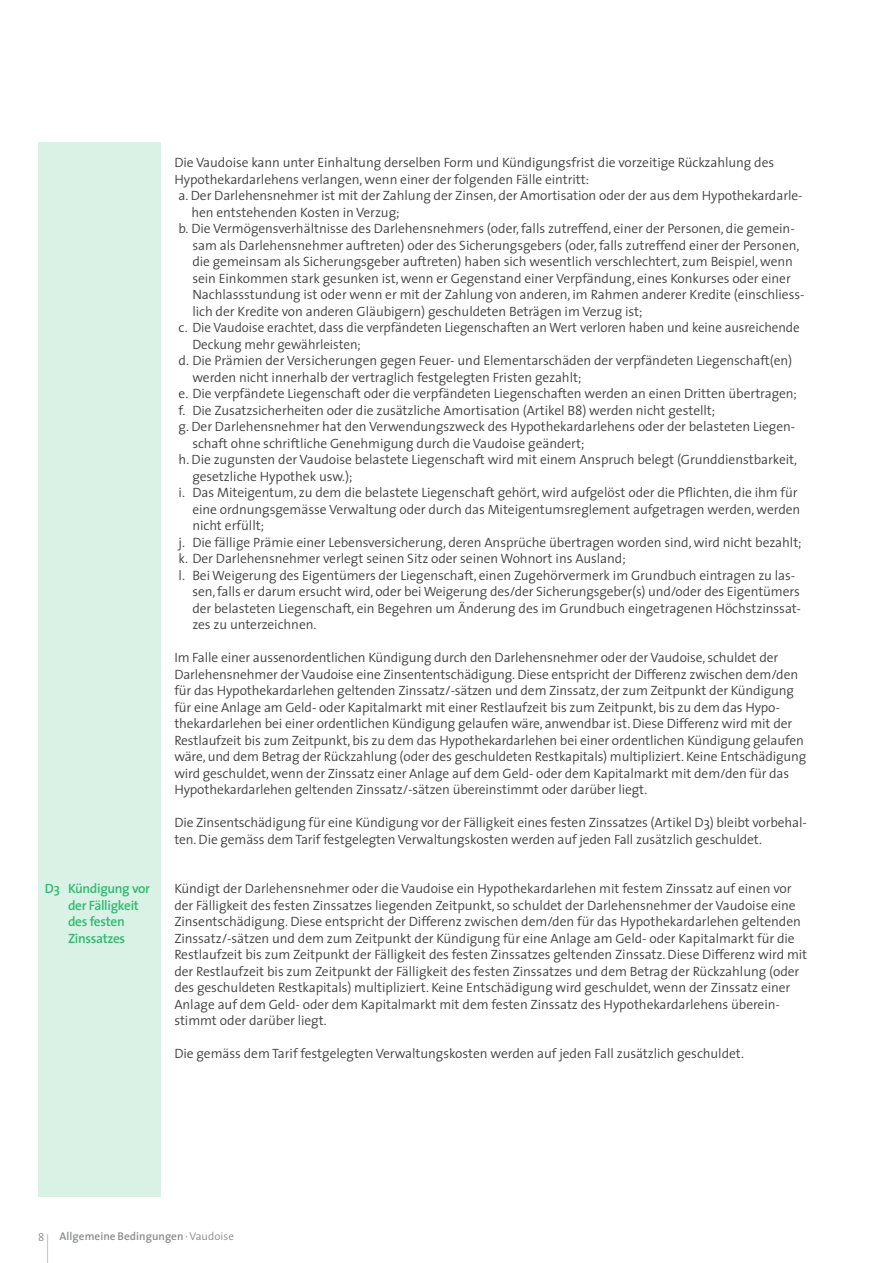
<style>
.page{position:relative;width:893px;height:1263px;background:#fff}
.page>*{position:absolute;margin:0;border:0;box-sizing:border-box;transform-origin:0 0}
.t1{font:300 41.25px "The Sans";color:#8a8c8e;scale:.2 1}
.t2{font:300 13.5px/16.5px "The Sans";letter-spacing:-.005em;color:#414042}
.t3{font:600 13.5px/16.5px "The Sans";letter-spacing:-.025em;color:#33b873}
.t4{font:600 11.25px "The Sans";letter-spacing:.005em;color:#8a8c8e}
.t5{font:300 11.25px "The Sans";color:#8a8c8e}
.s1{font-weight:300}
</style>
<div class="page">
<div style="left:38px;top:142px;width:123px;height:1055px;background:#d9f2e5"></div>
<p class="t3" style="left:68px;top:880px;width:83px;text-indent:-23px">D3 Kündigung vor der Fälligkeit des festen<br>Zinssatzes</p>
<p class="t2" style="left:174px;top:154px;width:601px">Die Vaudoise kann unter Einhaltung derselben Form und Kündigungsfrist die vorzeitige Rückzahlung des</p>
<p class="t2" style="left:174px;top:170px;width:416px">Hypothekardarlehens verlangen, wenn einer der folgenden Fälle eintritt:</p>
<p class="t2" style="left:179px;top:187px;width:625px">a. Der Darlehensnehmer ist mit der Zahlung der Zinsen, der Amortisation oder der aus dem Hypothekardarle-</p>
<p class="t2" style="left:191px;top:203px;width:209px">hen entstehenden Kosten in Verzug;</p>
<p class="t2" style="left:179px;top:220px;width:618px">b. Die Vermögensverhältnisse des Darlehensnehmers (oder, falls zutreffend, einer der Personen, die gemein-</p>
<p class="t2" style="left:192px;top:236px;width:609px">sam als Darlehensnehmer auftreten) oder des Sicherungsgebers (oder, falls zutreffend einer der Personen,</p>
<p class="t2" style="left:192px;top:253px;width:602px">die gemeinsam als Sicherungsgeber auftreten) haben sich wesentlich verschlechtert, zum Beispiel, wenn</p>
<p class="t2" style="left:192px;top:269px;width:600px">sein Einkommen stark gesunken ist, wenn er Gegenstand einer Verpfändung, eines Konkurses oder einer</p>
<p class="t2" style="left:192px;top:286px;width:614px">Nachlassstundung ist oder wenn er mit der Zahlung von anderen, im Rahmen anderer Kredite (einschliess-</p>
<p class="t2" style="left:192px;top:302px;width:452px">lich der Kredite von anderen Gläubigern) geschuldeten Beträgen im Verzug ist;</p>
<p class="t2" style="left:179px;top:319px;width:623px">c. Die Vaudoise erachtet, dass die verpfändeten Liegenschaften an Wert verloren haben und keine ausreichende</p>
<p class="t2" style="left:192px;top:335px;width:170px">Deckung mehr gewährleisten;</p>
<p class="t2" style="left:179px;top:352px;width:615px">d. Die Prämien der Versicherungen gegen Feuer- und Elementarschäden der verpfändeten Liegenschaft(en)</p>
<p class="t2" style="left:192px;top:368px;width:391px">werden nicht innerhalb der vertraglich festgelegten Fristen gezahlt;</p>
<p class="t2" style="left:179px;top:385px;width:620px">e. Die verpfändete Liegenschaft oder die verpfändeten Liegenschaften werden an einen Dritten übertragen;</p>
<p class="t2" style="left:179px;top:401px;width:538px">f. Die Zusatzsicherheiten oder die zusätzliche Amortisation (Artikel B8) werden nicht gestellt;</p>
<p class="t2" style="left:179px;top:418px;width:618px">g. Der Darlehensnehmer hat den Verwendungszweck des Hypothekardarlehens oder der belasteten Liegen-</p>
<p class="t2" style="left:192px;top:434px;width:394px">schaft ohne schriftliche Genehmigung durch die Vaudoise geändert;</p>
<p class="t2" style="left:179px;top:451px;width:620px">h. Die zugunsten der Vaudoise belastete Liegenschaft wird mit einem Anspruch belegt (Grunddienstbarkeit,</p>
<p class="t2" style="left:192px;top:467px;width:162px">gesetzliche Hypothek usw.);</p>
<p class="t2" style="left:179px;top:484px;width:621px">i. Das Miteigentum, zu dem die belastete Liegenschaft gehört, wird aufgelöst oder die Pflichten, die ihm für</p>
<p class="t2" style="left:192px;top:500px;width:609px">eine ordnungsgemässe Verwaltung oder durch das Miteigentumsreglement aufgetragen werden, werden</p>
<p class="t2" style="left:192px;top:517px;width:73px">nicht erfüllt;</p>
<p class="t2" style="left:179px;top:533px;width:625px">j. Die fällige Prämie einer Lebensversicherung, deren Ansprüche übertragen worden sind, wird nicht bezahlt;</p>
<p class="t2" style="left:179px;top:550px;width:449px">k. Der Darlehensnehmer verlegt seinen Sitz oder seinen Wohnort ins Ausland;</p>
<p class="t2" style="left:179px;top:566px;width:618px">l. Bei Weigerung des Eigentümers der Liegenschaft, einen Zugehörvermerk im Grundbuch eintragen zu las-</p>
<p class="t2" style="left:192px;top:583px;width:609px">sen, falls er darum ersucht wird, oder bei Weigerung des/der Sicherungsgeber(s) und/oder des Eigentümers</p>
<p class="t2" style="left:192px;top:599px;width:610px">der belasteten Liegenschaft, ein Begehren um Änderung des im Grundbuch eingetragenen Höchstzinssat-</p>
<p class="t2" style="left:192px;top:616px;width:126px">zes zu unterzeichnen.</p>
<p class="t2" style="left:174px;top:649px;width:633px">Im Falle einer aussenordentlichen Kündigung durch den Darlehensnehmer oder der Vaudoise, schuldet der Darlehensnehmer der Vaudoise eine Zinsententschädigung. Diese entspricht der Differenz zwischen dem/den für das Hypothekardarlehen geltenden Zinssatz/-sätzen und dem Zinssatz, der zum Zeitpunkt der Kündigung für eine Anlage am Geld- oder Kapitalmarkt mit einer Restlaufzeit bis zum Zeitpunkt, bis zu dem das Hypo&shy;thekardarlehen bei einer ordentlichen Kündigung gelaufen wäre, anwendbar ist. Diese Differenz wird mit der Restlaufzeit bis zum Zeitpunkt, bis zu dem das Hypothekardarlehen bei einer ordentlichen Kündigung gelaufen wäre, und dem Betrag der Rückzahlung (oder des geschuldeten Restkapitals) multipliziert. Keine Entschädigung wird geschuldet, wenn der Zinssatz einer Anlage auf dem Geld- oder dem Kapitalmarkt mit dem/den für das Hypothekardarlehen geltenden Zinssatz/-sätzen übereinstimmt oder darüber liegt.</p>
<p class="t2" style="left:174px;top:814px;width:634px">Die Zinsentschädigung für eine Kündigung vor der Fälligkeit eines festen Zinssatzes (Artikel D3) bleibt vorbehal&shy;ten. Die gemäss dem Tarif festgelegten Verwaltungskosten werden auf jeden Fall zusätzlich geschuldet.</p>
<p class="t2" style="left:174px;top:880px;width:634px">Kündigt der Darlehensnehmer oder die Vaudoise ein Hypothekardarlehen mit festem Zinssatz auf einen vor der Fälligkeit des festen Zinssatzes liegenden Zeitpunkt, so schuldet der Darlehensnehmer der Vaudoise eine Zinsentschädigung. Diese entspricht der Differenz zwischen dem/den für das Hypothekardarlehen geltenden Zinssatz/-sätzen und dem zum Zeitpunkt der Kündigung für eine Anlage am Geld- oder Kapitalmarkt für die Restlaufzeit bis zum Zeitpunkt der Fälligkeit des festen Zinssatzes geltenden Zinssatz. Diese Differenz wird mit der Restlaufzeit bis zum Zeitpunkt der Fälligkeit des festen Zinssatzes und dem Betrag der Rückzahlung (oder des geschuldeten Restkapitals) multipliziert. Keine Entschädigung wird geschuldet, wenn der Zinssatz einer Anlage auf dem Geld- oder dem Kapitalmarkt mit dem festen Zinssatz des Hypothekardarlehens überein&shy;stimmt oder darüber liegt.</p>
<p class="t2" style="left:174px;top:1045px;width:571px">Die gemäss dem Tarif festgelegten Verwaltungskosten werden auf jeden Fall zusätzlich geschuldet.</p>
<p class="t5" style="left:38px;top:1228px;width:8px">8</p>
<h1 class="t1" style="left:46px;top:1216px;width:13px">|</h1>
<p class="t4" style="left:60px;top:1227px;width:176px">Allgemeine Bedingungen <span class="s1">· Vaudoise</span></p>
</div>
